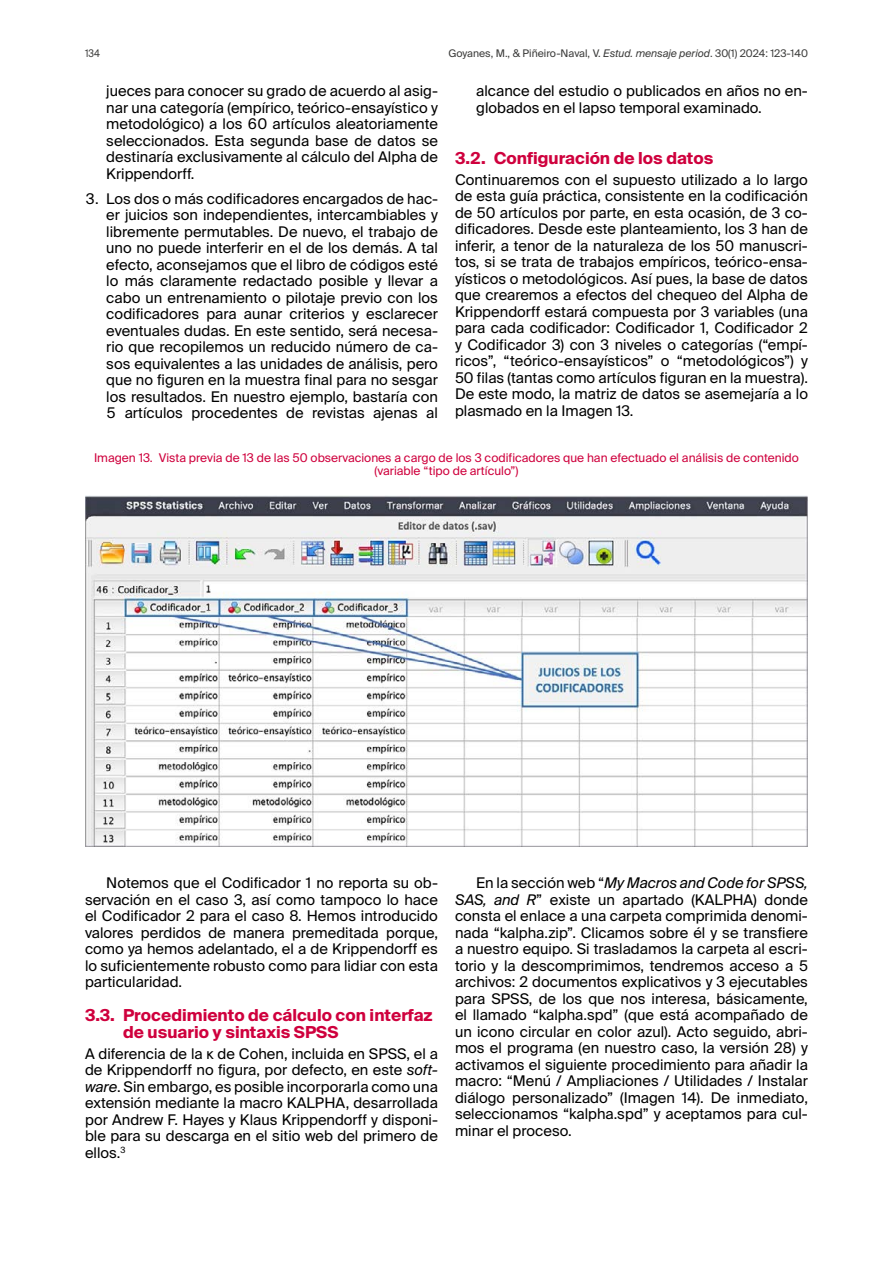
<style>
.page{position:relative;width:893px;height:1263px;background:#fff}
.page>*{position:absolute;margin:0;border:0;box-sizing:border-box;transform-origin:0 0}
._000-LADILLO_02{font:700 16.5px/16.5px "Suisse Intl";color:#cf003d}
._000-TXT_GENERAL{font:14.7px/16.5px "Suisse Intl";color:#000;text-align:justify}
._000-PRIMER_PARRAFO{font:14.7px/16.5px "Suisse Intl";color:#000;text-align:justify}
._000-Tit_tablas{font:12px/13.5px "Suisse Intl";color:#cf003d;text-align:center}
.t1{font:10.5px "Suisse Intl";color:#3c3c3b}
.t2{font:10.5px "Suisse Intl";color:#3c3c3b;scale:.9 1}
.s1{font-style:italic}
.s2{font-family:"Arial"}
</style>
<div class="page">
<img style="left:85px;top:495px;width:723px;height:351px">
<p class="t2" style="left:85px;top:47px;width:18px">134</p>
<p class="t1" style="left:448px;top:47px;width:361px">Goyanes, M., &amp; Piñeiro-Naval, V. <span class="s1">Estud. mensaje period</span>. 30(1) 2024: 123-140</p>
<p class="_000-TXT_GENERAL" style="left:106px;top:83px;width:333px">jueces para conocer su grado de acuerdo al asig&shy;nar una categoría (empírico, teórico-ensayístico y metodológico) a los 60 artículos aleatoriamente seleccionados. Esta segunda base de datos se destinaría exclusivamente al cálculo del Alpha de Krippendorff.</p>
<p class="_000-TXT_GENERAL" style="left:106px;top:191px;width:333px;text-indent:-21px">3. Los dos o más codificadores encargados de hac&shy;er juicios son independientes, intercambiables y libremente permutables. De nuevo, el trabajo de uno no puede interferir en el de los demás. A tal efecto, aconsejamos que el libro de códigos esté lo más claramente redactado posible y llevar a cabo un entrenamiento o pilotaje previo con los codificadores para aunar criterios y esclarecer eventuales dudas. En este sentido, será necesa&shy;rio que recopilemos un reducido número de ca&shy;sos equivalentes a las unidades de análisis, pero que no figuren en la muestra final para no sesgar los resultados. En nuestro ejemplo, bastaría con 5 artículos procedentes de revistas ajenas al</p>
<p class="_000-TXT_GENERAL" style="left:476px;top:83px;width:333px">alcance del estudio o publicados en años no en&shy;globados en el lapso temporal examinado.</p>
<p class="_000-LADILLO_02" style="left:455px;top:150px;width:260px">3.2. Configuración de los datos</p>
<p class="_000-PRIMER_PARRAFO" style="left:455px;top:171px;width:354px">Continuaremos con el supuesto utilizado a lo largo de esta guía práctica, consistente en la codificación de 50 artículos por parte, en esta ocasión, de 3 co&shy;dificadores. Desde este planteamiento, los 3 han de inferir, a tenor de la naturaleza de los 50 manuscri&shy;tos, si se trata de trabajos empíricos, teórico-ensa&shy;yísticos o metodológicos. Así pues, la base de datos que crearemos a efectos del chequeo del Alpha de Krippendorff estará compuesta por 3 variables (una para cada codificador: Codificador 1, Codificador 2 y Codificador 3) con 3 niveles o categorías (“empí&shy;ricos”, “teórico-ensayísticos” o “metodológicos”) y 50 filas (tantas como artículos figuran en la muestra).<br>De este modo, la matriz de datos se asemejaría a lo plasmado en la Imagen 13.</p>
<p class="_000-Tit_tablas" style="left:94px;top:451px;width:706px">Imagen 13. Vista previa de 13 de las 50 observaciones a cargo de los 3 codificadores que han efectuado el análisis de contenido (variable “tipo de artículo”)</p>
<p class="_000-TXT_GENERAL" style="left:85px;top:875px;width:354px;text-indent:21px">Notemos que el Codificador 1 no reporta su ob&shy;servación en el caso 3, así como tampoco lo hace el Codificador 2 para el caso 8. Hemos introducido valores perdidos de manera premeditada porque, como ya hemos adelantado, el a de Krippendorff es lo suficientemente robusto como para lidiar con esta particularidad.</p>
<p class="_000-LADILLO_02" style="left:123px;top:1007px;width:311px;text-indent:-38px">3.3. Procedimiento de cálculo con interfaz de usuario y sintaxis SPSS</p>
<p class="_000-PRIMER_PARRAFO" style="left:85px;top:1045px;width:354px">A diferencia de la <span class="s2">κ</span> de Cohen, incluida en SPSS, el a de Krippendorff no figura, por defecto, en este <span class="s1">soft&shy;ware</span>. Sin embargo, es posible incorporarla como una extensión mediante la macro KALPHA, desarrollada por Andrew F. Hayes y Klaus Krippendorff y disponi&shy;ble para su descarga en el sitio web del primero de ellos.<sup>3</sup></p>
<p class="_000-TXT_GENERAL" style="left:455px;top:875px;width:354px;text-indent:21px">En la sección web “<span class="s1">My Macros and Code for SPSS, SAS, and R</span>” existe un apartado (KALPHA) donde consta el enlace a una carpeta comprimida denomi&shy;nada “kalpha.zip”. Clicamos sobre él y se transfiere a nuestro equipo. Si trasladamos la carpeta al escri&shy;torio y la descomprimimos, tendremos acceso a 5 archivos: 2 documentos explicativos y 3 ejecutables para SPSS, de los que nos interesa, básicamente, el llamado “kalpha.spd” (que está acompañado de un icono circular en color azul). Acto seguido, abri&shy;mos el programa (en nuestro caso, la versión 28) y activamos el siguiente procedimiento para añadir la macro: “Menú / Ampliaciones / Utilidades / Instalar diálogo personalizado” (Imagen 14). De inmediato, seleccionamos “kalpha.spd” y aceptamos para cul&shy;minar el proceso.</p>
</div>
